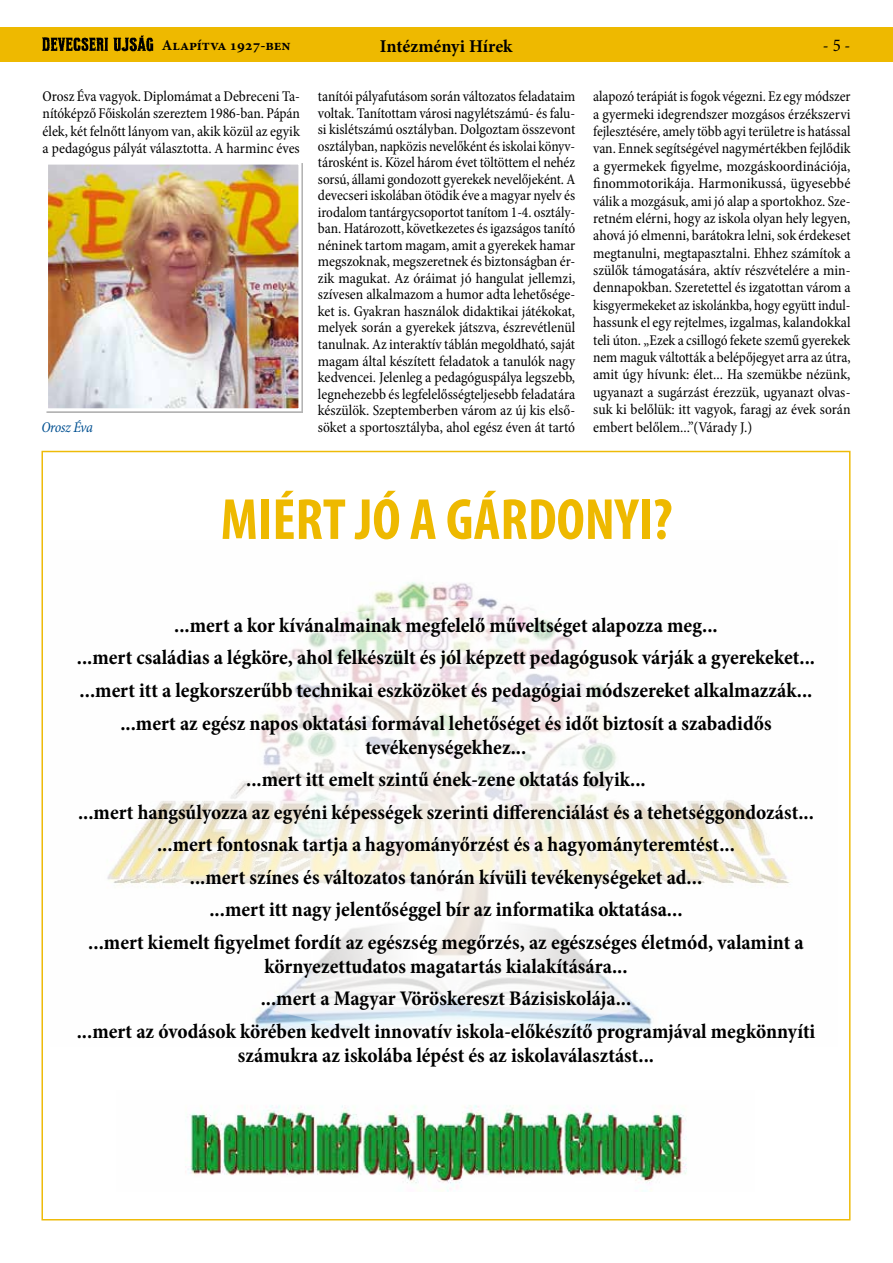
<style>
.page{position:relative;width:893px;height:1263px;background:#fff}
.page>*{position:absolute;margin:0;border:0;box-sizing:border-box;transform-origin:0 0}
.t1{font:700 condensed 58.5px "Myriad Pro";color:#eeb900}
.t2{font:700 condensed 21px/32.5px "Minion Pro";color:#000;text-align:center}
.t3{font:700 18px "Minion Pro";letter-spacing:-.005em;color:#000}
.t4{font:18px "Minion Pro Cn Capt";color:#000}
.t5{font:condensed 15px/16.5px "Minion Pro";color:#000;text-align:justify}
.t6{font:700 15px "Minion Pro";letter-spacing:-.01em;color:#000}
.t7{font:italic condensed 15px "Minion Pro";letter-spacing:-.03em;color:#005091}
</style>
<div class="page">
<div style="left:0;top:28px;width:893px;height:34px;background:#eeb900"></div>
<img style="left:43px;top:35px;width:111px;height:17px">
<img style="left:46px;top:163px;width:257px;height:250px">
<img style="left:253px;top:582px;width:399px;height:452px">
<img style="left:185px;top:1105px;width:502px;height:86px">
<svg style="left:62px;top:606px;width:775px;height:427px"></svg>
<p class="t3" style="left:380px;top:33px;width:134px">Intézményi Hírek</p>
<p class="t6" style="left:162px;top:34px;width:130px">Alapítva 1927-ben</p>
<p class="t4" style="left:823px;top:33px;width:29px">- 5 -</p>
<p class="t5" style="left:43px;top:88px;width:259px;line-height:17.2px">Orosz Éva vagyok. Diplomámat a Debreceni Ta&shy;nítóképző Főiskolán szereztem 1986-ban. Pápán élek, két felnőtt lányom van, akik közül az egyik a pedagógus pályát választotta. A harminc éves</p>
<p class="t5" style="left:318px;top:88px;width:259px">tanítói pályafutásom során változatos feladataim voltak. Tanítottam városi nagylétszámú- és falu&shy;si kislétszámú osztályban. Dolgoztam összevont osztályban, napközis nevelőként és iskolai könyv&shy;tárosként is. Közel három évet töltöttem el nehéz sorsú, állami gondozott gyerekek nevelőjeként. A devecseri iskolában ötödik éve a magyar nyelv és irodalom tantárgycsoportot tanítom 1-4. osztály&shy;ban. Határozott, következetes és igazságos tanító néninek tartom magam, amit a gyerekek hamar megszoknak, megszeretnek és biztonságban ér&shy;zik magukat. Az óráimat jó hangulat jellemzi, szívesen alkalmazom a humor adta lehetősége&shy;ket is. Gyakran használok didaktikai játékokat, melyek során a gyerekek játszva, észrevétlenül tanulnak. Az interaktív táblán megoldható, saját magam által készített feladatok a tanulók nagy kedvencei. Jelenleg a pedagóguspálya legszebb, legnehezebb és legfelelősségteljesebb feladatára készülök. Szeptemberben várom az új kis első&shy;söket a sportosztályba, ahol egész éven át tartó</p>
<p class="t5" style="left:593px;top:88px;width:259px;line-height:17.4px">alapozó terápiát is fogok végezni. Ez egy módszer a gyermeki idegrendszer mozgásos érzékszervi fejlesztésére, amely több agyi területre is hatással van. Ennek segítségével nagymértékben fejlődik a gyermekek figyelme, mozgáskoordinációja, finommotorikája. Harmonikussá, ügyesebbé válik a mozgásuk, ami jó alap a sportokhoz. Sze&shy;retném elérni, hogy az iskola olyan hely legyen, ahová jó elmenni, barátokra lelni, sok érdekeset megtanulni, megtapasztalni. Ehhez számítok a szülők támogatására, aktív részvételére a min&shy;dennapokban. Szeretettel és izgatottan várom a kisgyermekeket az iskolánkba, hogy együtt indul&shy;hassunk el egy rejtelmes, izgalmas, kalandokkal teli úton. „Ezek a csillogó fekete szemű gyerekek nem maguk váltották a belépőjegyet arra az útra, amit úgy hívunk: élet... Ha szemükbe nézünk, ugyanazt a sugárzást érezzük, ugyanazt olvas&shy;suk ki belőlük: itt vagyok, faragj az évek során embert belőlem...”(Várady J.)</p>
<p class="t7" style="left:41px;top:417px;width:53px">Orosz Éva</p>
<h1 class="t1" style="left:221px;top:483px;width:453px">MIÉRT JÓ A GÁRDONYI?</h1>
<p class="t2" style="left:77px;top:609px;width:740px">...mert a kor kívánalmainak megfelelő műveltséget alapozza meg...<br>...mert családias a légköre, ahol felkészült és jól képzett pedagógusok várják a gyerekeket... ...mert itt a legkorszerűbb technikai eszközöket és pedagógiai módszereket alkalmazzák... ...mert az egész napos oktatási formával lehetőséget és időt biztosít a szabadidős</p>
<p class="t2" style="left:78px;top:730px;width:737px">tevékenységekhez...<br>...mert itt emelt szintű ének-zene oktatás folyik...<br>...mert hangsúlyozza az egyéni képességek szerinti differenciálást és a tehetséggondozást... ...mert fontosnak tartja a hagyományőrzést és a hagyományteremtést...<br>...mert színes és változatos tanórán kívüli tevékenységeket ad...<br>...mert itt nagy jelentőséggel bír az informatika oktatása...<br>...mert kiemelt figyelmet fordít az egészség megőrzés, az egészséges életmód, valamint a</p>
<h2 class="t2" style="left:77px;top:949px;width:740px">környezettudatos magatartás kialakítására...<br>...mert a Magyar Vöröskereszt Bázisiskolája...<br>...mert az óvodások körében kedvelt innovatív iskola-előkészítő programjával megkönnyíti</h2>
<h2 class="t2" style="left:238px;top:1038px;width:418px">számukra az iskolába lépést és az iskolaválasztást...</h2>
</div>
